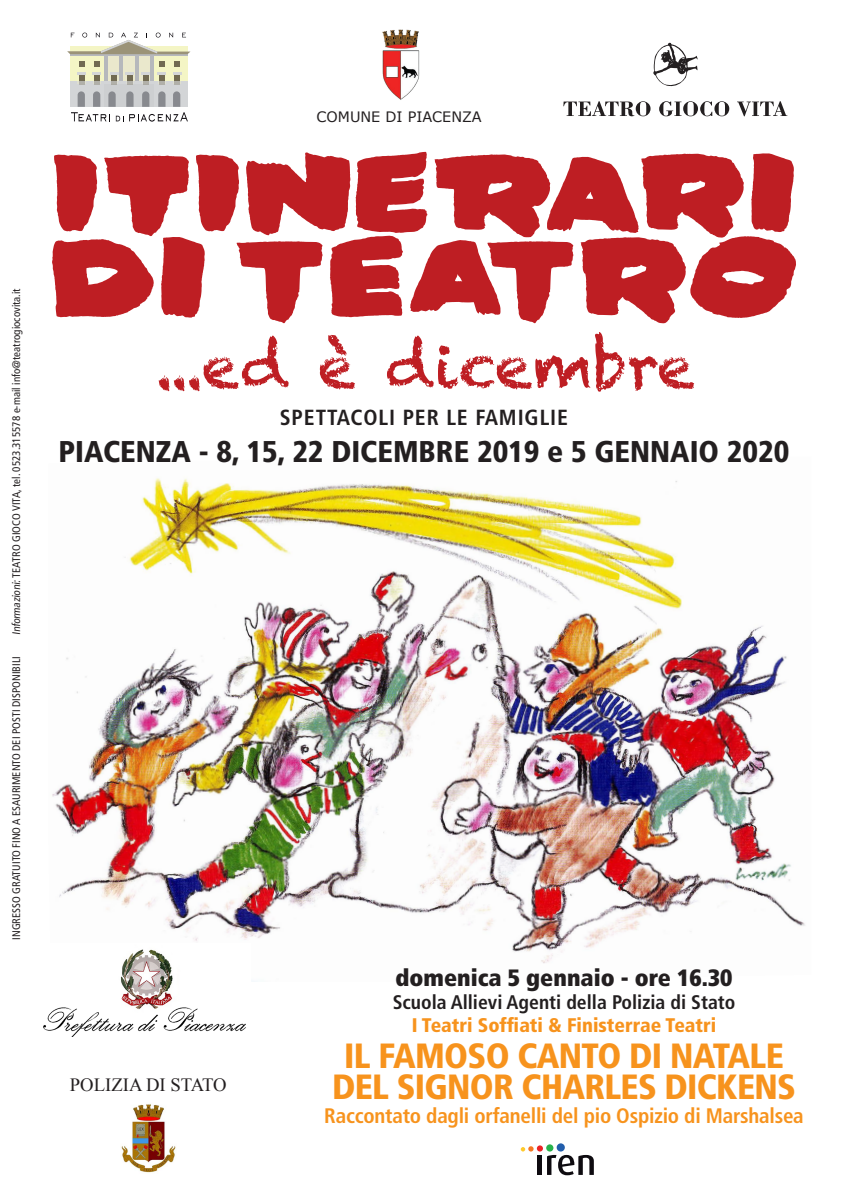
<style>
.page{position:relative;width:848px;height:1197px;background:#fff}
.page>*{position:absolute;margin:0;border:0;box-sizing:border-box;transform-origin:0 0}
.t1{font:81.5px "Sin City";letter-spacing:.05em;color:#be1e23}
.t2{font:79.5px "Sin City";letter-spacing:.05em;color:#be1e23}
.t3{font:59.6px "Chalkduster";color:#be1e23}
.t4{font:900 condensed 35px "Frutiger LT Std";letter-spacing:-.02em;color:#f7931d}
.t5{font:900 condensed 30px "Frutiger LT Std";color:#231f20}
.t6{font:900 condensed 23.6px "Frutiger LT Std";color:#231f20}
.t7{font:700 condensed 21.9px "Frutiger LT Std";letter-spacing:.04em;color:#231f20}
.t8{font:700 condensed 21px "Frutiger LT Std";letter-spacing:-.01em;color:#f7931d}
.t9{font:700 condensed 19.7px "Frutiger LT Std";color:#231f20}
.t10{font:900 condensed 19.7px "Frutiger LT Std";color:#f7931d}
.t11{font:18.7px "Times New Roman";color:#231f20}
.t12{font:14.4px "Verdana";color:#231f20}
.t13{font:condensed 11px "Frutiger LT Std";color:#231f20}
</style>
<div class="page">
<img style="left:52px;top:478px;width:753px;height:485px">
<img style="left:227px;top:478px;width:106px;height:253px">
<img style="left:478px;top:478px;width:106px;height:253px">
<svg style="left:67px;top:29px;width:721px;height:93px"></svg>
<img style="left:43px;top:943px;width:207px;height:93px">
<img style="left:120px;top:1104px;width:56px;height:69px">
<svg style="left:521px;top:1145px;width:73px;height:30px"></svg>
<p class="t13" style="left:10px;top:635px;width:348px;rotate:-90deg">Informazioni:TEATRO GIOCO VITA, tel. 0523.315578 e-mail info@teatrogiocovita.it</p>
<p class="t13" style="left:10px;top:939px;width:285px;rotate:-90deg">INGRESSO GRATUITO FINO A ESAURIMENTO DEI POSTI DISPONIBILI</p>
<p class="t12" style="left:316px;top:107px;width:167px">COMUNE DI PIACENZA</p>
<p class="t2" style="left:52px;top:148px;width:744px">ITINERARI</p>
<p class="t1" style="left:50px;top:232px;width:748px">DI TEATRO</p>
<p class="t3" style="left:153px;top:331px;width:542px">...ed è dicembre</p>
<p class="t7" style="left:280px;top:404px;width:290px">SPETTACOLI PER LE FAMIGLIE</p>
<p class="t5" style="left:59px;top:434px;width:732px">PIACENZA - 8, 15, 22 DICEMBRE 2019 e 5 GENNAIO 2020</p>
<p class="t11" style="left:70px;top:1071px;width:158px">POLIZIA DI STATO</p>
<p class="t6" style="left:395px;top:962px;width:338px">domenica 5 gennaio - ore 16.30</p>
<p class="t9" style="left:392px;top:990px;width:344px">Scuola Allievi Agenti della Polizia di Stato</p>
<p class="t10" style="left:412px;top:1013px;width:306px">I Teatri Soffiati &amp; Finisterrae Teatri</p>
<p class="t4" style="left:344px;top:1034px;width:441px">IL FAMOSO CANTO DI NATALE</p>
<p class="t4" style="left:332px;top:1065px;width:465px">DEL SIGNOR CHARLES DICKENS</p>
<p class="t8" style="left:324px;top:1103px;width:481px">Raccontato dagli orfanelli del pio Ospizio di Marshalsea</p>
</div>
